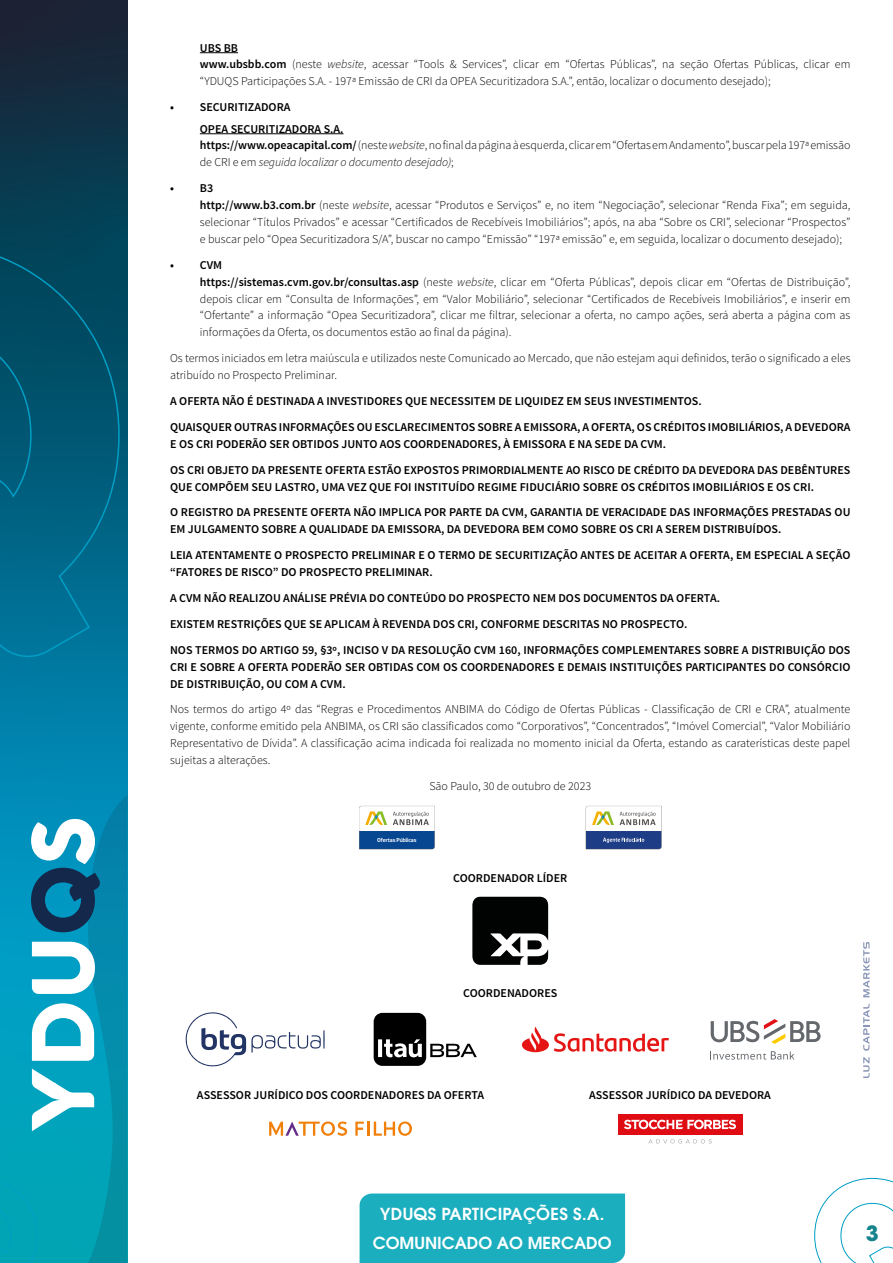
<style>
.page{position:relative;width:893px;height:1263px;background:#fff}
.page>*{position:absolute;margin:0;border:0;box-sizing:border-box;transform-origin:0 0}
.t1{font:700 21px "ITC Avant Garde Pro";color:#16848d}
.t2{font:600 16.5px/28.8px "ITC Avant Garde Pro";color:#fff;text-align:center}
.t3{font:300 12px/17px "Source Sans Pro";color:#000}
.t4{font:600 12px/17px "Source Sans Pro";color:#000}
.t5{font:500 5.85px "Dobra";letter-spacing:-.01em;color:#fff}
.s1{font-weight:600}
.s2{font-style:italic}
</style>
<div class="page">
<div style="left:360px;top:1193px;width:265px;height:70px;background:#1baebe"></div>
<svg style="left:0;top:0;width:128px;height:795px"></svg>
<svg style="left:0;top:242px;width:120px;height:420px"></svg>
<svg style="left:0;top:795px;width:128px;height:468px"></svg>
<svg style="left:814px;top:1178px;width:79px;height:85px"></svg>
<hr style="left:200px;top:52px;width:38px;height:1px;background:#000">
<hr style="left:200px;top:133px;width:144px;height:1px;background:#000">
<svg style="left:359px;top:806px;width:76px;height:43px"></svg>
<svg style="left:586px;top:806px;width:76px;height:43px"></svg>
<svg style="left:472px;top:897px;width:76px;height:68px"></svg>
<svg style="left:186px;top:1012px;width:139px;height:54px"></svg>
<svg style="left:374px;top:1013px;width:103px;height:53px"></svg>
<svg style="left:522px;top:1026px;width:147px;height:26px"></svg>
<svg style="left:710px;top:1051px;width:84px;height:8px"></svg>
<svg style="left:711px;top:1019px;width:109px;height:25px"></svg>
<svg style="left:863px;top:1057px;width:7px;height:21px"></svg>
<svg style="left:863px;top:1004px;width:6px;height:47px"></svg>
<svg style="left:863px;top:942px;width:6px;height:55px"></svg>
<svg style="left:355px;top:1121px;width:9px;height:15px"></svg>
<hr style="left:367px;top:1121px;width:3px;height:15px;background:#f0800a">
<svg style="left:374px;top:1121px;width:38px;height:15px"></svg>
<svg style="left:269px;top:1121px;width:78px;height:15px"></svg>
<div style="left:618px;top:1114px;width:124px;height:21px;background:#e00c14"></div>
<svg style="left:624px;top:1120px;width:112px;height:9px"></svg>
<svg style="left:648px;top:1139px;width:64px;height:4px"></svg>
<p class="t3" style="left:200px;top:39px;width:652px"><span class="s1">UBS BB<br>www.ubsbb.com</span> (neste <span class="s2">website</span>, acessar “Tools &amp; Services”, clicar em “Ofertas Públicas”, na seção Ofertas Públicas, clicar em “YDUQS Participações S.A. - 197ª Emissão de CRI da OPEA Securitizadora S.A.”, então, localizar o documento desejado);</p>
<p class="t4" style="left:200px;top:97px;width:145px;line-height:21.5px;text-indent:-30px">• SECURITIZADORA<br>OPEA SECURITIZADORA S.A.</p>
<p class="t3" style="left:200px;top:137px;width:652px"><span class="s1">https://www.opeacapital.com/</span> (neste <span class="s2">website</span>, no final da página à esquerda, clicar em “Ofertas em Andamento”, buscar pela 197ª emissão de CRI e em <span class="s2">seguida localizar o documento desejado)</span>;</p>
<p class="t4" style="left:170px;top:180px;width:45px">• B3</p>
<p class="t3" style="left:200px;top:197px;width:652px"><span class="s1">http://www.b3.com.br</span> (neste <span class="s2">website</span>, acessar “Produtos e Serviços” e, no item “Negociação”, selecionar “Renda Fixa”; em seguida,</p>
<p class="t3" style="left:200px;top:214px;width:652px">selecionar “Títulos Privados” e acessar “Certificados de Recebíveis Imobiliários”; após, na aba “Sobre os CRI”, selecionar “Prospectos”</p>
<p class="t3" style="left:200px;top:230px;width:644px">e buscar pelo “Opea Securitizadora S/A”, buscar no campo “Emissão” “197ª emissão” e, em seguida, localizar o documento desejado);</p>
<p class="t3" style="left:200px;top:256px;width:652px;text-indent:-30px"><span class="s1">• CVM<br>https://sistemas.cvm.gov.br/consultas.asp</span> (neste <span class="s2">website</span>, clicar em “Oferta Públicas”, depois clicar em “Ofertas de Distribuição”, depois clicar em “Consulta de Informações”, em “Valor Mobiliário”, selecionar “Certificados de Recebíveis Imobiliários”, e inserir em “Ofertante” a informação “Opea Securitizadora”, clicar me filtrar, selecionar a oferta, no campo ações, será aberta a página com as informações da Oferta, os documentos estão ao final da página).</p>
<p class="t3" style="left:170px;top:350px;width:682px">Os termos iniciados em letra maiúscula e utilizados neste Comunicado ao Mercado, que não estejam aqui definidos, terão o significado a eles atribuído no Prospecto Preliminar.</p>
<h6 class="t4" style="left:170px;top:393px;width:533px">A OFERTA NÃO É DESTINADA A INVESTIDORES QUE NECESSITEM DE LIQUIDEZ EM SEUS INVESTIMENTOS.</h6>
<p class="t4" style="left:170px;top:419px;width:682px">QUAISQUER OUTRAS INFORMAÇÕES OU ESCLARECIMENTOS SOBRE A EMISSORA, A OFERTA, OS CRÉDITOS IMOBILIÁRIOS, A DEVEDORA<br>E OS CRI PODERÃO SER OBTIDOS JUNTO AOS COORDENADORES, À EMISSORA E NA SEDE DA CVM.</p>
<p class="t4" style="left:170px;top:461px;width:682px">OS CRI OBJETO DA PRESENTE OFERTA ESTÃO EXPOSTOS PRIMORDIALMENTE AO RISCO DE CRÉDITO DA DEVEDORA DAS DEBÊNTURES<br>QUE COMPÕEM SEU LASTRO, UMA VEZ QUE FOI INSTITUÍDO REGIME FIDUCIÁRIO SOBRE OS CRÉDITOS IMOBILIÁRIOS E OS CRI.</p>
<p class="t4" style="left:170px;top:504px;width:682px">O REGISTRO DA PRESENTE OFERTA NÃO IMPLICA POR PARTE DA CVM, GARANTIA DE VERACIDADE DAS INFORMAÇÕES PRESTADAS OU<br>EM JULGAMENTO SOBRE A QUALIDADE DA EMISSORA, DA DEVEDORA BEM COMO SOBRE OS CRI A SEREM DISTRIBUÍDOS.</p>
<p class="t4" style="left:170px;top:547px;width:682px">LEIA ATENTAMENTE O PROSPECTO PRELIMINAR E O TERMO DE SECURITIZAÇÃO ANTES DE ACEITAR A OFERTA, EM ESPECIAL A SEÇÃO “FATORES DE RISCO” DO PROSPECTO PRELIMINAR.</p>
<h6 class="t4" style="left:170px;top:590px;width:551px">A CVM NÃO REALIZOU ANÁLISE PRÉVIA DO CONTEÚDO DO PROSPECTO NEM DOS DOCUMENTOS DA OFERTA.</h6>
<p class="t4" style="left:170px;top:616px;width:519px">EXISTEM RESTRIÇÕES QUE SE APLICAM À REVENDA DOS CRI, CONFORME DESCRITAS NO PROSPECTO.</p>
<p class="t4" style="left:170px;top:642px;width:682px;text-align:justify">NOS TERMOS DO ARTIGO 59, §3º, INCISO V DA RESOLUÇÃO CVM 160, INFORMAÇÕES COMPLEMENTARES SOBRE A DISTRIBUIÇÃO DOS CRI E SOBRE A OFERTA PODERÃO SER OBTIDAS COM OS COORDENADORES E DEMAIS INSTITUIÇÕES PARTICIPANTES DO CONSÓRCIO DE DISTRIBUIÇÃO, OU COM A CVM.</p>
<p class="t3" style="left:170px;top:701px;width:682px;text-align:justify">Nos termos do artigo 4º das “Regras e Procedimentos ANBIMA do Código de Ofertas Públicas - Classificação de CRI e CRA”, atualmente vigente, conforme emitido pela ANBIMA, os CRI são classificados como “Corporativos”, “Concentrados”, “Imóvel Comercial”, “Valor Mobiliário Representativo de Dívida”. A classificação acima indicada foi realizada no momento inicial da Oferta, estando as caraterísticas deste papel sujeitas a alterações.</p>
<p class="t3" style="left:429px;top:777px;width:163px">São Paulo, 30 de outubro de 2023</p>
<p class="t5" style="left:377px;top:836px;width:41px">Ofertas Públicas</p>
<p class="t4" style="left:453px;top:870px;width:116px">COORDENADOR LÍDER</p>
<p class="t4" style="left:463px;top:985px;width:96px">COORDENADORES</p>
<p class="t4" style="left:197px;top:1087px;width:289px">ASSESSOR JURÍDICO DOS COORDENADORES DA OFERTA</p>
<p class="t4" style="left:589px;top:1087px;width:183px">ASSESSOR JURÍDICO DA DEVEDORA</p>
<h2 class="t2" style="left:373px;top:1199px;width:240px">YDUQS PARTICIPAÇÕES S.A.<br>COMUNICADO AO MERCADO</h2>
<h1 class="t1" style="left:866px;top:1219px;width:14px">3</h1>
</div>
